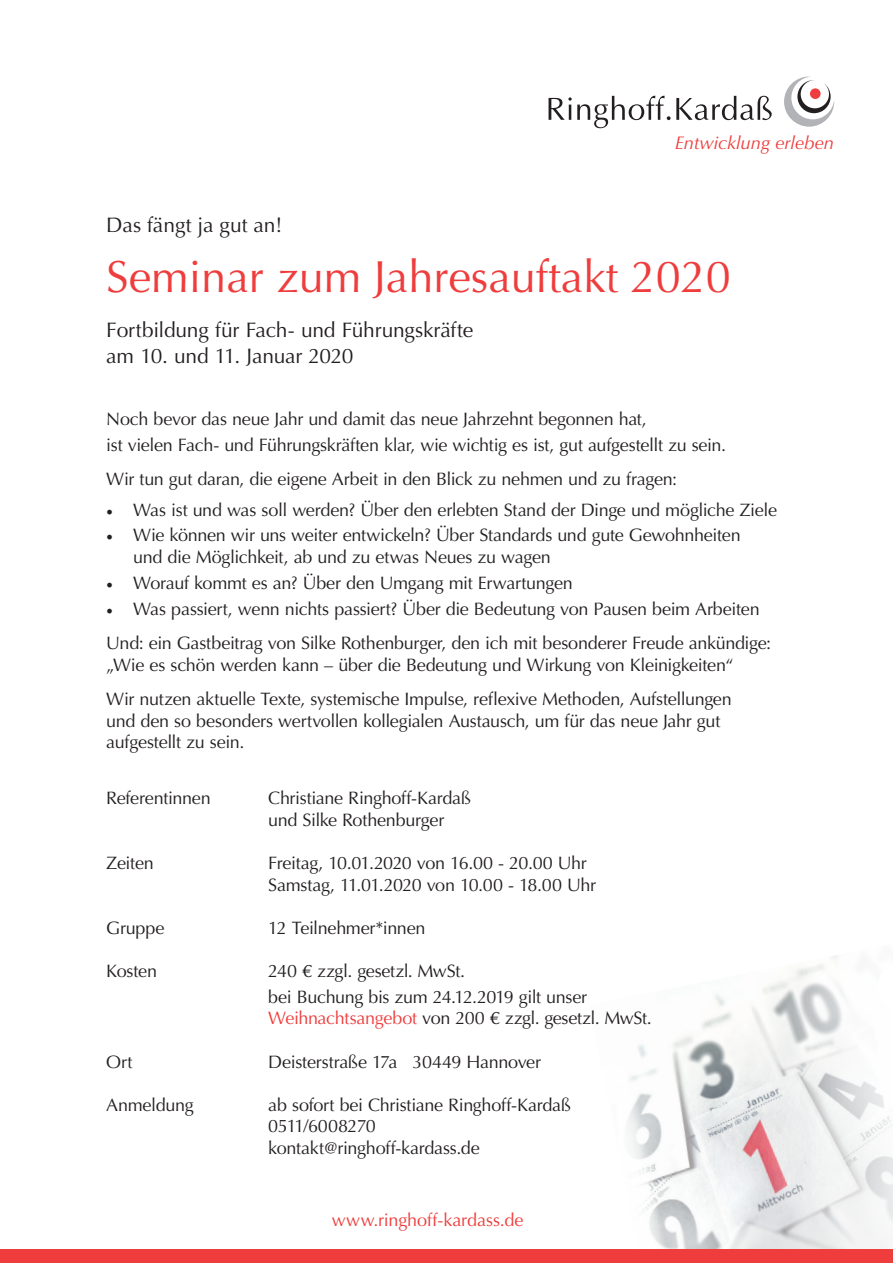
<style>
.page{position:relative;width:893px;height:1263px;background:#fff}
.page>*{position:absolute;margin:0;border:0;box-sizing:border-box;transform-origin:0 0}
.t1{font:45px "Optima";color:#ee3d3c}
.t2{font:21px/25.2px "Optima";letter-spacing:-.01em;color:#231f20}
.t3{font:italic 18.3px "Optima";color:#ee3d3c}
.t4{font:18px/21.6px "Optima";letter-spacing:-.02em;color:#231f20}
.t5{font:18px "Optima";letter-spacing:-.005em;color:#ee3d3c}
.s1{font-family:"Minion Pro"}
.s2{color:#ee3d3c}
</style>
<div class="page">
<img style="left:638px;top:956px;width:255px;height:294px">
<svg style="left:539px;top:1058px;width:145px;height:192px"></svg>
<svg style="left:833px;top:955px;width:60px;height:85px"></svg>
<div style="left:0;top:1250px;width:893px;height:13px;background:#ee3d3c"></div>
<svg style="left:784px;top:77px;width:50px;height:50px"></svg>
<svg style="left:549px;top:95px;width:223px;height:33px"></svg>
<p class="t2" style="left:106px;top:212px;width:178px">Das fängt ja gut an!</p>
<p class="t3" style="left:675px;top:132px;width:161px">Entwicklung erleben</p>
<h1 class="t1" style="left:106px;top:251px;width:626px">Seminar zum Jahresauftakt 2020</h1>
<p class="t2" style="left:106px;top:318px;width:369px">Fortbildung für Fach- und Führungskräfte am 10. und 11. Januar 2020</p>
<p class="t4" style="left:106px;top:406px;width:621px;line-height:26px">Noch bevor das neue Jahr und damit das neue Jahrzehnt begonnen hat,<br>ist vielen Fach- und Führungskräften klar, wie wichtig es ist, gut aufgestellt zu sein.</p>
<p class="t4" style="left:106px;top:469px;width:572px">Wir tun gut daran, die eigene Arbeit in den Blick zu nehmen und zu fragen:</p>
<p class="t4" style="left:106px;top:499px;width:672px"><span class="s1">•</span> Was ist und was soll werden? Über den erlebten Stand der Dinge und mögliche Ziele</p>
<p class="t4" style="left:133px;top:525px;width:609px;text-indent:-27px"><span class="s1">•</span> Wie können wir uns weiter entwickeln? Über Standards und gute Gewohnheiten und die Möglichkeit, ab und zu etwas Neues zu wagen</p>
<p class="t4" style="left:106px;top:572px;width:468px"><span class="s1">•</span> Worauf kommt es an? Über den Umgang mit Erwartungen</p>
<p class="t4" style="left:106px;top:592px;width:666px;line-height:34.3px"><span class="s1">•</span> Was passiert, wenn nichts passiert? Über die Bedeutung von Pausen beim Arbeiten<br>Und: ein Gastbeitrag von Silke Rothenburger, den ich mit besonderer Freude ankündige:</p>
<p class="t4" style="left:106px;top:648px;width:629px;line-height:34.3px">„Wie es schön werden kann – über die Bedeutung und Wirkung von Kleinigkeiten“<br>Wir nutzen aktuelle Texte, systemische Impulse, reflexive Methoden, Aufstellungen</p>
<p class="t4" style="left:106px;top:710px;width:616px">und den so besonders wertvollen kollegialen Austausch, um für das neue Jahr gut aufgestellt zu sein.</p>
<p class="t4" style="left:106px;top:787px;width:106px">Referentinnen</p>
<p class="t4" style="left:268px;top:787px;width:204px">Christiane Ringhoff-Kardaß und Silke Rothenburger</p>
<p class="t4" style="left:106px;top:852px;width:49px">Zeiten</p>
<p class="t4" style="left:268px;top:852px;width:329px">Freitag, 10.01.2020 von 16.00 - 20.00 Uhr<br>Samstag, 11.01.2020 von 10.00 - 18.00 Uhr</p>
<p class="t4" style="left:106px;top:917px;width:60px">Gruppe</p>
<p class="t4" style="left:268px;top:917px;width:159px">12 Teilnehmer*innen</p>
<p class="t4" style="left:106px;top:960px;width:52px">Kosten</p>
<p class="t4" style="left:268px;top:958px;width:320px;line-height:25.8px">240 € zzgl. gesetzl. MwSt.<br>bei Buchung bis zum 24.12.2019 gilt unser</p>
<p class="t4" style="left:268px;top:1008px;width:385px"><span class="s2">Weihnachtsangebot</span> von 200 € zzgl. gesetzl. MwSt.</p>
<p class="t4" style="left:106px;top:1051px;width:28px">Ort</p>
<p class="t4" style="left:268px;top:1051px;width:274px">Deisterstraße 17a 30449 Hannover</p>
<p class="t4" style="left:106px;top:1094px;width:89px">Anmeldung</p>
<p class="t4" style="left:268px;top:1094px;width:304px">ab sofort bei Christiane Ringhoff-Kardaß<br>0511/6008270 kontakt@ringhoff-kardass.de</p>
<p class="t5" style="left:332px;top:1209px;width:193px">www.ringhoff-kardass.de</p>
</div>
